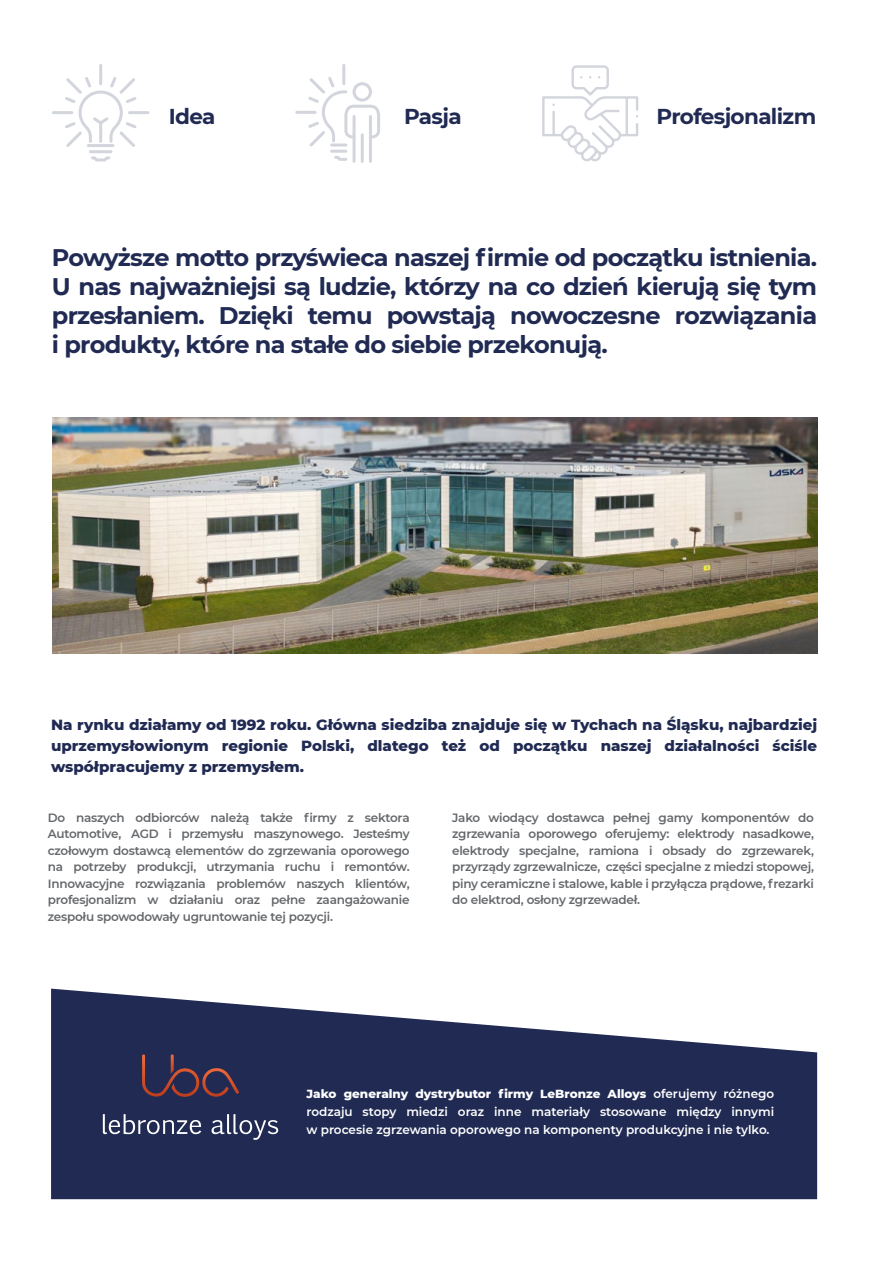
<style>
.page{position:relative;width:881px;height:1263px;background:#fff}
.page>*{position:absolute;margin:0;border:0;box-sizing:border-box;transform-origin:0 0}
.t1{font:700 24px/28.8px "Montserrat";letter-spacing:-.03em;color:#202a52;text-align:justify}
.t2{font:700 21.45px "Montserrat";letter-spacing:-.03em;color:#202a52}
.t3{font:800 15px/21px "Montserrat";color:#202a52;text-align:justify}
.t4{font:600 12px/16.5px "Montserrat";letter-spacing:-.02em;color:#212529;text-align:justify}
.t5{font:600 12px/18px "Montserrat";color:#fff;text-align:justify}
.s1{font-weight:800}
</style>
<div class="page">
<svg style="left:51px;top:989px;width:765px;height:210px;fill:#202a52"></svg>
<svg style="left:52px;top:64px;width:98px;height:98px"></svg>
<svg style="left:295px;top:64px;width:85px;height:99px"></svg>
<div style="left:352px;top:82px;width:20px;height:20px;border:3px solid #202a52;border-radius:50%"></div>
<svg style="left:542px;top:65px;width:96px;height:97px"></svg>
<img style="left:53px;top:417px;width:763px;height:236px">
<svg style="left:142px;top:1054px;width:98px;height:43px;background:#3f304a"></svg>
<svg style="left:103px;top:1113px;width:98px;height:21px;background:#555d7b"></svg>
<svg style="left:211px;top:1114px;width:67px;height:26px;background:#4d5575"></svg>
<h2 class="t2" style="left:169px;top:101px;width:48px">Idea</h2>
<h2 class="t2" style="left:404px;top:101px;width:59px">Pasja</h2>
<h2 class="t2" style="left:656px;top:101px;width:161px">Profesjonalizm</h2>
<p class="t1" style="left:52px;top:242px;width:766px">Powyższe motto przyświeca naszej firmie od początku istnienia.<br>U nas najważniejsi są ludzie, którzy na co dzień kierują się tym przesłaniem. Dzięki temu powstają nowoczesne rozwiązania i produkty, które na stałe do siebie przekonują.</p>
<p class="t3" style="left:51px;top:713px;width:767px">Na rynku działamy od 1992 roku. Główna siedziba znajduje się w Tychach na Śląsku, najbardziej uprzemysłowionym regionie Polski, dlatego też od początku naszej działalności ściśle współpracujemy z przemysłem.</p>
<p class="t4" style="left:48px;top:809px;width:363px">Do naszych odbiorców należą także firmy z sektora Automotive, AGD i przemysłu maszynowego. Jesteśmy czołowym dostawcą elementów do zgrzewania oporowego na potrzeby produkcji, utrzymania ruchu i remontów.<br>Innowacyjne rozwiązania problemów naszych klientów, profesjonalizm w działaniu oraz pełne zaangażowanie zespołu spowodowały ugruntowanie tej pozycji.</p>
<p class="t4" style="left:452px;top:809px;width:363px">Jako wiodący dostawca pełnej gamy komponentów do zgrzewania oporowego oferujemy: elektrody nasadkowe, elektrody specjalne, ramiona i obsady do zgrzewarek, przyrządy zgrzewalnicze, części specjalne z miedzi stopowej, piny ceramiczne i stalowe, kable i przyłącza prądowe, frezarki do elektrod, osłony zgrzewadeł.</p>
<p class="t5" style="left:306px;top:1084px;width:469px"><span class="s1">Jako generalny dystrybutor firmy LeBronze Alloys</span> oferujemy różnego rodzaju stopy miedzi oraz inne materiały stosowane między innymi w procesie zgrzewania oporowego na komponenty produkcyjne i nie tylko.</p>
</div>
